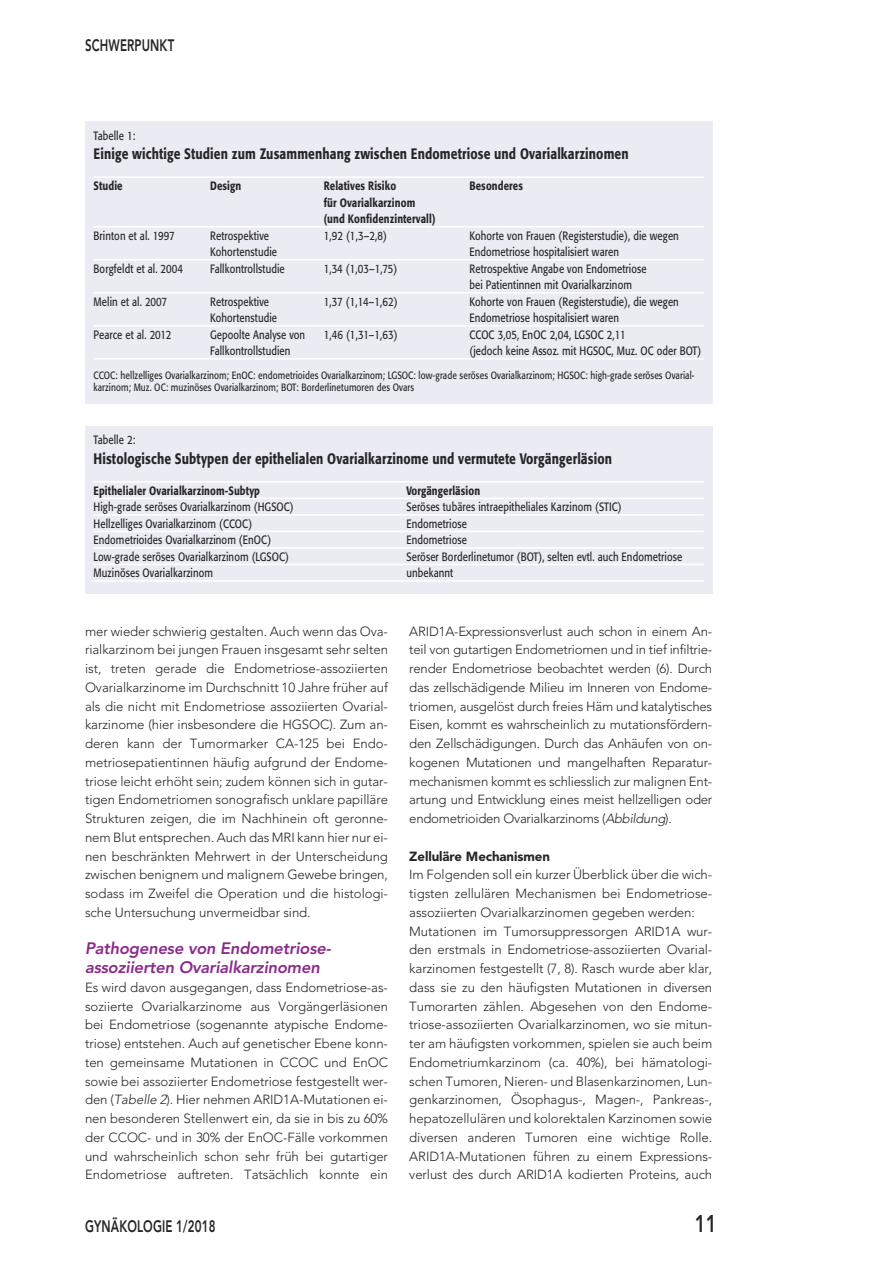
<style>
.page{position:relative;width:893px;height:1263px;background:#fff}
.page>*{position:absolute;margin:0;border:0;box-sizing:border-box;transform-origin:0 0}
.t1{font:800 24px "Avenir";color:#272627;scale:.77 1}
.t2{font:italic 800 16.5px/18.8px "Avenir";letter-spacing:-.01em;color:#8b2b8b}
.t3{font:800 16.5px "Avenir";letter-spacing:.01em;color:#272627;scale:.7 1}
.t4{font:500 15px "Formata";letter-spacing:.01em;color:#272627;scale:.8 1}
.t5{font:300 13.2px/18.8px "Avenir";letter-spacing:-.005em;color:#272627;text-align:justify}
.t6{font:900 13.2px "Avenir";letter-spacing:-.005em;color:#272627}
.t7{font:12px/16.5px "Formata";letter-spacing:.01em;color:#272627;scale:.8 1}
.t8{font:500 12px/16.5px "Formata";letter-spacing:.01em;color:#272627;scale:.8 1}
.t9{font:10.5px/12px "Formata";letter-spacing:.01em;color:#272627;scale:.8 1}
.s1{font-style:italic}
</style>
<div class="page">
<div style="left:85px;top:121px;width:627px;height:283px;background:#ebebf4"></div>
<hr style="left:94px;top:176px;width:610px;height:2px;background:#fff">
<hr style="left:94px;top:226px;width:610px;height:1px;background:#fff">
<hr style="left:94px;top:259px;width:610px;height:1px;background:#fff">
<hr style="left:94px;top:292px;width:610px;height:1px;background:#fff">
<hr style="left:94px;top:325px;width:610px;height:1px;background:#fff">
<hr style="left:94px;top:358px;width:610px;height:1px;background:#fff">
<div style="left:85px;top:426px;width:627px;height:167px;background:#ebebf4"></div>
<hr style="left:94px;top:481px;width:610px;height:2px;background:#fff">
<hr style="left:94px;top:498px;width:610px;height:1px;background:#fff">
<hr style="left:94px;top:514px;width:610px;height:2px;background:#fff">
<hr style="left:94px;top:531px;width:610px;height:1px;background:#fff">
<hr style="left:94px;top:547px;width:610px;height:2px;background:#fff">
<hr style="left:94px;top:564px;width:610px;height:1px;background:#fff">
<hr style="left:94px;top:580px;width:610px;height:2px;background:#fff">
<p class="t3" style="left:85px;top:30px;width:129px">SCHWERPUNKT</p>
<p class="t7" style="left:94px;top:128px;width:54px">Tabelle 1:</p>
<p class="t4" style="left:94px;top:147px;width:670px">Einige wichtige Studien zum Zusammenhang zwischen Endometriose und Ovarialkarzinomen</p>
<p class="t8" style="left:94px;top:179px;width:38px">Studie</p>
<p class="t8" style="left:210px;top:179px;width:40px">Design</p>
<p class="t8" style="left:324px;top:179px;width:92px">Relatives Risiko</p>
<p class="t8" style="left:469px;top:179px;width:68px">Besonderes</p>
<p class="t8" style="left:324px;top:195px;width:141px">für Ovarialkarzinom (und Konfidenzintervall)</p>
<p class="t7" style="left:94px;top:228px;width:103px">Brinton et al. 1997</p>
<p class="t7" style="left:210px;top:228px;width:75px">Retrospektive</p>
<p class="t7" style="left:324px;top:228px;width:81px">1,92 (1,3–2,8)</p>
<p class="t7" style="left:469px;top:228px;width:263px">Kohorte von Frauen (Registerstudie), die wegen</p>
<p class="t7" style="left:210px;top:245px;width:85px">Kohortenstudie</p>
<p class="t7" style="left:469px;top:245px;width:188px">Endometriose hospitalisiert waren</p>
<p class="t7" style="left:94px;top:261px;width:114px">Borgfeldt et al. 2004</p>
<p class="t7" style="left:210px;top:261px;width:95px">Fallkontrollstudie</p>
<p class="t7" style="left:324px;top:261px;width:94px">1,34 (1,03–1,75)</p>
<p class="t7" style="left:469px;top:261px;width:223px">Retrospektive Angabe von Endometriose bei Patientinnen mit Ovarialkarzinom</p>
<p class="t7" style="left:94px;top:294px;width:93px">Melin et al. 2007</p>
<p class="t7" style="left:210px;top:294px;width:75px">Retrospektive</p>
<p class="t7" style="left:324px;top:294px;width:94px">1,37 (1,14–1,62)</p>
<p class="t7" style="left:469px;top:294px;width:263px">Kohorte von Frauen (Registerstudie), die wegen</p>
<p class="t7" style="left:210px;top:311px;width:85px">Kohortenstudie</p>
<p class="t7" style="left:469px;top:311px;width:188px">Endometriose hospitalisiert waren</p>
<p class="t7" style="left:94px;top:327px;width:99px">Pearce et al. 2012</p>
<p class="t7" style="left:210px;top:327px;width:120px">Gepoolte Analyse von</p>
<p class="t7" style="left:324px;top:327px;width:94px">1,46 (1,31–1,63)</p>
<p class="t7" style="left:469px;top:327px;width:197px">CCOC 3,05, EnOC 2,04, LGSOC 2,11</p>
<p class="t7" style="left:210px;top:344px;width:102px">Fallkontrollstudien</p>
<p class="t7" style="left:469px;top:344px;width:291px">(jedoch keine Assoz. mit HGSOC, Muz. OC oder BOT)</p>
<p class="t9" style="left:94px;top:370px;width:753px">CCOC: hellzelliges Ovarialkarzinom; EnOC: endometrioides Ovarialkarzinom; LGSOC: low-grade seröses Ovarialkarzinom; HGSOC: high-grade seröses Ovarial&shy;karzinom; Muz. OC: muzinöses Ovarialkarzinom; BOT: Borderlinetumoren des Ovars</p>
<p class="t7" style="left:94px;top:433px;width:54px">Tabelle 2:</p>
<p class="t4" style="left:94px;top:452px;width:650px">Histologische Subtypen der epithelialen Ovarialkarzinome und vermutete Vorgängerläsion</p>
<p class="t8" style="left:94px;top:483px;width:210px">Epithelialer Ovarialkarzinom-Subtyp</p>
<p class="t8" style="left:406px;top:483px;width:94px">Vorgängerläsion</p>
<p class="t7" style="left:94px;top:500px;width:252px">High-grade seröses Ovarialkarzinom (HGSOC)</p>
<p class="t7" style="left:406px;top:500px;width:271px">Seröses tubäres intraepitheliales Karzinom (STIC)</p>
<p class="t7" style="left:94px;top:516px;width:200px">Hellzelliges Ovarialkarzinom (CCOC)</p>
<p class="t7" style="left:406px;top:516px;width:77px">Endometriose</p>
<p class="t7" style="left:94px;top:533px;width:223px">Endometrioides Ovarialkarzinom (EnOC)</p>
<p class="t7" style="left:406px;top:533px;width:77px">Endometriose</p>
<p class="t7" style="left:94px;top:549px;width:246px">Low-grade seröses Ovarialkarzinom (LGSOC)</p>
<p class="t7" style="left:406px;top:549px;width:346px">Seröser Borderlinetumor (BOT), selten evtl. auch Endometriose</p>
<p class="t7" style="left:94px;top:566px;width:151px">Muzinöses Ovarialkarzinom</p>
<p class="t7" style="left:406px;top:566px;width:60px">unbekannt</p>
<p class="t5" style="left:85px;top:622px;width:304px">mer wieder schwierig gestalten. Auch wenn das Ova&shy;rialkarzinom bei jungen Frauen insgesamt sehr selten ist, treten gerade die Endometriose-assoziierten Ovarialkarzinome im Durchschnitt 10 Jahre früher auf als die nicht mit Endometriose assoziierten Ovarial&shy;karzinome (hier insbesondere die HGSOC). Zum an&shy;deren kann der Tumormarker CA-125 bei Endo&shy;metriosepatientinnen häufig aufgrund der Endome&shy;triose leicht erhöht sein; zudem können sich in gutar&shy;tigen Endometriomen sonografisch unklare papilläre Strukturen zeigen, die im Nachhinein oft geronne&shy;nem Blut entsprechen. Auch das MRI kann hier nur ei&shy;nen beschränkten Mehrwert in der Unterscheidung zwischen benignem und malignem Gewebe bringen, sodass im Zweifel die Operation und die histologi&shy;sche Untersuchung unvermeidbar sind.</p>
<p class="t2" style="left:85px;top:939px;width:247px">Pathogenese von Endometriose&shy;assoziierten Ovarialkarzinomen</p>
<p class="t5" style="left:85px;top:978px;width:304px">Es wird davon ausgegangen, dass Endometriose-as&shy;soziierte Ovarialkarzinome aus Vorgängerläsionen bei Endometriose (sogenannte atypische Endome&shy;triose) entstehen. Auch auf genetischer Ebene konn&shy;ten gemeinsame Mutationen in CCOC und EnOC sowie bei assoziierter Endometriose festgestellt wer&shy;den (<span class="s1">Tabelle 2</span>). Hier nehmen ARID1A-Mutationen ei&shy;nen besonderen Stellenwert ein, da sie in bis zu 60% der CCOC- und in 30% der EnOC-Fälle vorkommen und wahrscheinlich schon sehr früh bei gutartiger Endometriose auftreten. Tatsächlich konnte ein</p>
<p class="t5" style="left:409px;top:622px;width:304px">ARID1A-Expressionsverlust auch schon in einem An&shy;teil von gutartigen Endometriomen und in tief infiltrie&shy;render Endometriose beobachtet werden (6). Durch das zellschädigende Milieu im Inneren von Endome&shy;triomen, ausgelöst durch freies Häm und katalytisches Eisen, kommt es wahrscheinlich zu mutationsfördern&shy;den Zellschädigungen. Durch das Anhäufen von on&shy;kogenen Mutationen und mangelhaften Reparatur&shy;mechanismen kommt es schliesslich zur malignen Ent&shy;artung und Entwicklung eines meist hellzelligen oder endometrioiden Ovarialkarzinoms (<span class="s1">Abbildung</span>).</p>
<p class="t6" style="left:409px;top:845px;width:142px">Zelluläre Mechanismen</p>
<p class="t5" style="left:409px;top:865px;width:304px;text-align:left">Im Folgenden soll ein kurzer Überblick über die wich&shy;tigsten zellulären Mechanismen bei Endometriose&shy;assoziierten Ovarialkarzinomen gegeben werden:<br>Mutationen im Tumorsuppressorgen ARID1A wur&shy;den erstmals in Endometriose-assoziierten Ovarial&shy;karzinomen festgestellt (7, 8). Rasch wurde aber klar, dass sie zu den häufigsten Mutationen in diversen Tumorarten zählen. Abgesehen von den Endome&shy;triose-assoziierten Ovarialkarzinomen, wo sie mitun&shy;ter am häufigsten vorkommen, spielen sie auch beim Endometriumkarzinom (ca. 40%), bei hämatologi&shy;schen Tumoren, Nieren- und Blasenkarzinomen, Lun&shy;genkarzinomen, Ösophagus-, Magen-, Pankreas-, hepatozellulären und kolorektalen Karzinomen sowie diversen anderen Tumoren eine wichtige Rolle.<br>ARID1A-Mutationen führen zu einem Expressions&shy;verlust des durch ARID1A kodierten Proteins, auch</p>
<p class="t3" style="left:85px;top:1211px;width:188px">GYNÄKOLOGIE 1/2018</p>
<h1 class="t1" style="left:695px;top:1201px;width:30px">11</h1>
</div>
